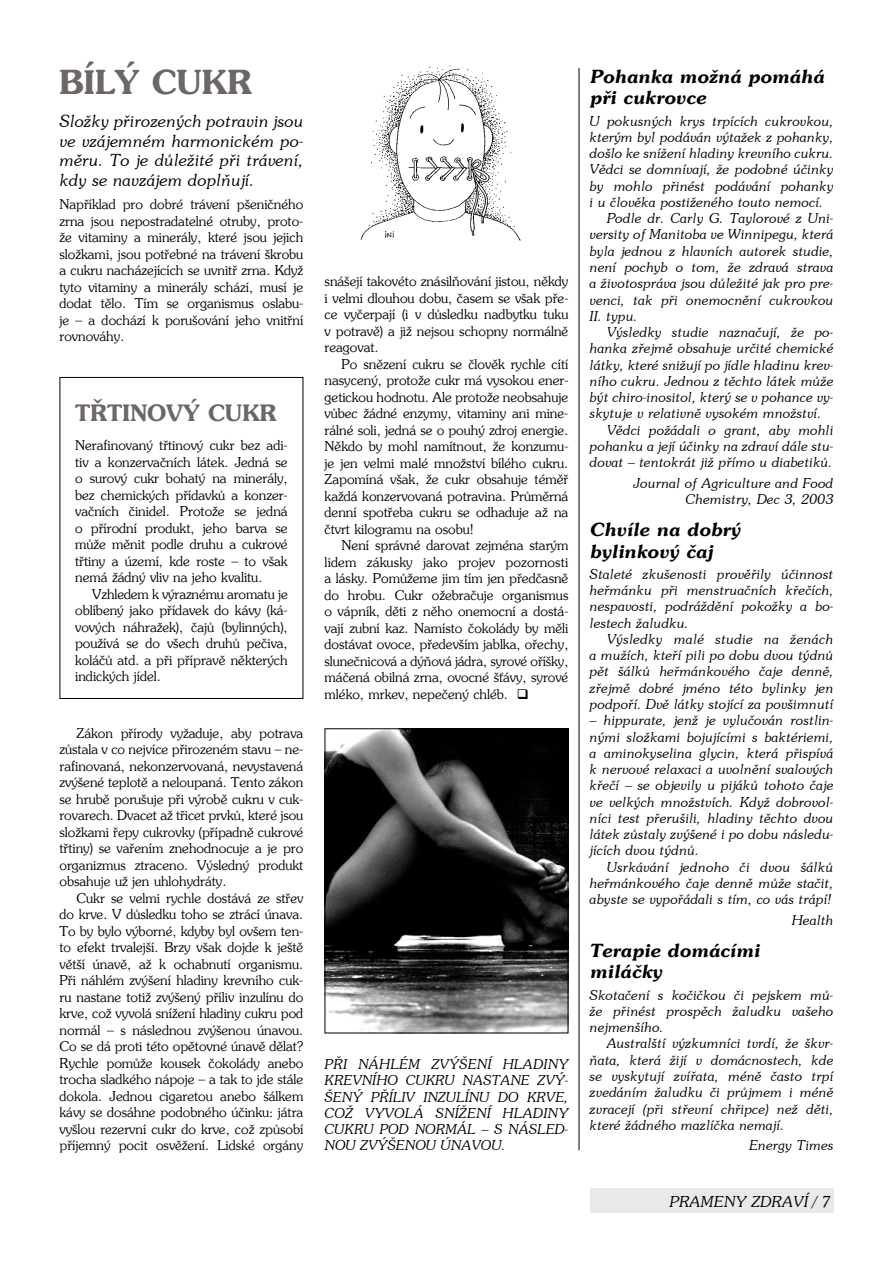
<style>
.page{position:relative;width:893px;height:1263px;background:#fff}
.page>*{position:absolute;margin:0;border:0;box-sizing:border-box;transform-origin:0 0}
.t1{font:700 33px "Southern";color:#6c6764}
.t2{font:700 22.5px "Southern";color:#6c6764}
.t3{font:italic 700 18px/21.8px "Southern";color:#000}
.t4{font:italic 16.5px/20px "Southern";color:#000;text-align:justify}
.t5{font:italic 15px "Southern";color:#000}
.t6{font:13.5px/16.5px "Southern";color:#000;text-align:justify}
.t7{font:italic 13.5px/16.2px "Southern";color:#000;text-align:justify}
</style>
<div class="page">
<div style="left:590px;top:1188px;width:243px;height:25px;background:#e9e9e8"></div>
<hr style="left:579px;top:68px;width:1px;height:1082px;background:#000">
<div style="left:60px;top:377px;width:243px;height:322px;border:1px solid #000"></div>
<img style="left:327px;top:730px;width:239px;height:301px">
<div style="left:325px;top:728px;width:243px;height:305px;border:1px solid #000"></div>
<img style="left:360px;top:65px;width:161px;height:176px">
<h1 class="t1" style="left:60px;top:61px;width:194px">BÍLÝ CUKR</h1>
<p class="t4" style="left:60px;top:110px;width:245px">Složky přirozených potravin jsou ve vzájemném harmonickém po&shy;měru. To je důležité při trávení, kdy se navzájem doplňují.</p>
<p class="t6" style="left:60px;top:196px;width:245px">Například pro dobré trávení pšeničného zrna jsou nepostradatelné otruby, proto&shy;že vitaminy a minerály, které jsou jejich složkami, jsou potřebné na trávení škrobu a cukru nacházejících se uvnitř zrna. Když tyto vitaminy a minerály schází, musí je dodat tělo. Tím se organismus oslabu&shy;je – a dochází k porušování jeho vnitřní rovnováhy.</p>
<h2 class="t2" style="left:75px;top:398px;width:32px">TŘTINOVÝ</h2>
<h2 class="t2" style="left:208px;top:398px;width:18px">CUKR</h2>
<p class="t6" style="left:75px;top:437px;width:214px">Nerafinovaný třtinový cukr bez adi&shy;tiv a konzervačních látek. Jedná se o surový cukr bohatý na minerály, bez chemických přídavků a konzer&shy;vačních činidel. Protože se jedná o přírodní produkt, jeho barva se může měnit podle druhu a cukrové třtiny a území, kde roste – to však nemá žádný vliv na jeho kvalitu.</p>
<p class="t6" style="left:75px;top:585px;width:214px;text-indent:17px">Vzhledem k výraznému aromatu je oblíbený jako přídavek do kávy (ká&shy;vových náhražek), čajů (bylinných), používá se do všech druhů pečiva, koláčů atd. a při přípravě některých indických jídel.</p>
<p class="t6" style="left:60px;top:724px;width:245px;text-indent:17px">Zákon přírody vyžaduje, aby potrava zůstala v co nejvíce přirozeném stavu – ne&shy;rafinovaná, nekonzervovaná, nevystavená zvýšené teplotě a neloupaná. Tento zákon se hrubě porušuje při výrobě cukru v cuk&shy;rovarech. Dvacet až třicet prvků, které jsou složkami řepy cukrovky (případně cukrové třtiny) se vařením znehodnocuje a je pro organizmus ztraceno. Výsledný produkt obsahuje už jen uhlohydráty.</p>
<p class="t6" style="left:60px;top:889px;width:245px;text-indent:17px">Cukr se velmi rychle dostává ze střev do krve. V důsledku toho se ztrácí únava.<br>To by bylo výborné, kdyby byl ovšem ten&shy;to efekt trvalejší. Brzy však dojde k ještě větší únavě, až k ochabnutí organismu.<br>Při náhlém zvýšení hladiny krevního cuk&shy;ru nastane totiž zvýšený příliv inzulínu do krve, což vyvolá snížení hladiny cukru pod normál – s následnou zvýšenou únavou.<br>Co se dá proti této opětovné únavě dělat?<br>Rychle pomůže kousek čokolády anebo trocha sladkého nápoje – a tak to jde stále dokola. Jednou cigaretou anebo šálkem kávy se dosáhne podobného účinku: játra vyšlou rezervní cukr do krve, což způsobí příjemný pocit osvěžení. Lidské orgány</p>
<p class="t6" style="left:325px;top:273px;width:245px">snášejí takovéto znásilňování jistou, někdy i velmi dlouhou dobu, časem se však pře&shy;ce vyčerpají (i v důsledku nadbytku tuku v potravě) a již nejsou schopny normálně reagovat.</p>
<p class="t6" style="left:325px;top:355px;width:245px;text-indent:17px">Po snězení cukru se člověk rychle cítí nasycený, protože cukr má vysokou ener&shy;getickou hodnotu. Ale protože neobsahuje vůbec žádné enzymy, vitaminy ani mine&shy;rálné soli, jedná se o pouhý zdroj energie.<br>Někdo by mohl namítnout, že konzumu&shy;je jen velmi malé množství bílého cukru.<br>Zapomíná však, že cukr obsahuje téměř každá konzervovaná potravina. Průměrná denní spotřeba cukru se odhaduje až na čtvrt kilogramu na osobu!</p>
<p class="t6" style="left:325px;top:537px;width:245px;text-indent:17px">Není správné darovat zejména starým lidem zákusky jako projev pozornosti a lásky. Pomůžeme jim tím jen předčasně do hrobu. Cukr ožebračuje organismus o vápník, děti z něho onemocní a dostá&shy;vají zubní kaz. Namísto čokolády by měli dostávat ovoce, především jablka, ořechy, slunečnicová a dýňová jádra, syrové oříšky, máčená obilná zrna, ovocné šťávy, syrové mléko, mrkev, nepečený chléb. ❑</p>
<p class="t7" style="left:325px;top:1056px;width:245px">Při náhlém zvýšení hla diny krevního cukru na sta ne zv ý&shy;šený příliv inzulínu do krve, což vyvolá snížení hla diny cukru pod normál – s násled&shy;nou zvýšenou únavou.</p>
<h3 class="t3" style="left:590px;top:65px;width:236px">Pohanka možná pomáhá při cukrovce</h3>
<p class="t7" style="left:590px;top:112px;width:245px">U pokusných krys trpících cukrovkou,</p>
<p class="t7" style="left:590px;top:129px;width:245px">kterým byl podáván výtažek z pohanky,</p>
<p class="t7" style="left:590px;top:145px;width:245px">došlo ke snížení hladiny krevního cukru.</p>
<p class="t7" style="left:590px;top:161px;width:245px">Vědci se domnívají, že podobné účinky</p>
<p class="t7" style="left:590px;top:177px;width:245px">by mohlo přinést podávání pohanky</p>
<p class="t7" style="left:590px;top:194px;width:235px">i u člověka postiženého touto nemocí.</p>
<p class="t7" style="left:607px;top:210px;width:228px">Podle dr. Carly G. Taylorové z Uni-</p>
<p class="t7" style="left:590px;top:226px;width:245px">versity of Manitoba ve Winnipegu, která</p>
<p class="t7" style="left:590px;top:243px;width:245px">byla jednou z hlavních autorek studie,</p>
<p class="t7" style="left:590px;top:259px;width:245px">není pochyb o tom, že zdravá strava</p>
<p class="t7" style="left:590px;top:275px;width:245px">a životospráva jsou důležité jak pro pre-</p>
<p class="t7" style="left:590px;top:291px;width:245px">venci, tak při onemocnění cukrovkou</p>
<p class="t7" style="left:590px;top:308px;width:49px">II. typu.</p>
<p class="t7" style="left:607px;top:324px;width:228px">Výsledky studie naznačují, že po-</p>
<p class="t7" style="left:590px;top:340px;width:245px">hanka zřejmě obsahuje určité chemické</p>
<p class="t7" style="left:590px;top:356px;width:245px">látky, které snižují po jídle hladinu krev-</p>
<p class="t7" style="left:590px;top:373px;width:245px">ního cukru. Jednou z těchto látek může</p>
<p class="t7" style="left:590px;top:389px;width:245px">být chiro-inositol, který se v pohance vy-</p>
<p class="t7" style="left:590px;top:405px;width:233px">skytuje v relativně vysokém množství.</p>
<p class="t7" style="left:607px;top:421px;width:228px">Vědci požádali o grant, aby mohli</p>
<p class="t7" style="left:590px;top:438px;width:245px">pohanku a její účinky na zdraví dále stu-</p>
<p class="t7" style="left:590px;top:454px;width:244px">dovat – tentokrát již přímo u diabetiků.</p>
<p class="t7" style="left:633px;top:475px;width:201px;text-align:right">Journal of Agriculture and Food<br>Chemistry, Dec 3, 2003</p>
<h3 class="t3" style="left:590px;top:518px;width:152px">Chvíle na dobrý bylinkový čaj</h3>
<p class="t7" style="left:590px;top:566px;width:245px">Staleté zkušenosti prověřily účinnost heřmánku při menstruačních křečích, nespavosti, podráždění pokožky a bo&shy;lestech žaludku.</p>
<p class="t7" style="left:590px;top:631px;width:246px;text-indent:17px">Výsledky malé studie na ženách a mužích, kteří pili po dobu dvou týdnů pět šálků heřmánkového čaje denně, zřejmě dobré jméno této bylinky jen podpoří. Dvě látky stojící za povšimnutí</p>
<p class="t7" style="left:590px;top:712px;width:245px">– hippurate, jenž je vylučován rostlin&shy;nými složkami bojujícími s baktériemi, a aminokyselina glycin, která přispívá k nervové relaxaci a uvolnění svalových křečí – se objevily u pijáků tohoto čaje ve velkých množstvích. Když dobrovol&shy;níci test přerušili, hladiny těchto dvou látek zůstaly zvýšené i po dobu následu&shy;jících dvou týdnů.</p>
<p class="t7" style="left:590px;top:858px;width:245px;text-indent:17px">Usrkávání jednoho či dvou šálků heřmánkového čaje denně může stačit, abyste se vypořádali s tím, co vás trápí!</p>
<p class="t7" style="left:792px;top:911px;width:43px">Health</p>
<h3 class="t3" style="left:590px;top:939px;width:171px">Terapie domácími miláčky</h3>
<p class="t7" style="left:590px;top:986px;width:245px">Skotačení s kočičkou či pejskem mů&shy;že přinést prospěch žaludku vašeho nejmenšího.</p>
<p class="t7" style="left:590px;top:1035px;width:246px;text-indent:17px">Australští výzkumníci tvrdí, že škvr&shy;ňata, která žijí v domácnostech, kde se vyskytují zvířata, méně často trpí zvedáním žaludku či průjmem i méně zvracejí (při střevní chřipce) než děti, které žádného mazlíčka nemají.</p>
<p class="t7" style="left:749px;top:1137px;width:86px">Energy Times</p>
<p class="t5" style="left:669px;top:1192px;width:162px">pra meny zdraví / 7</p>
</div>
